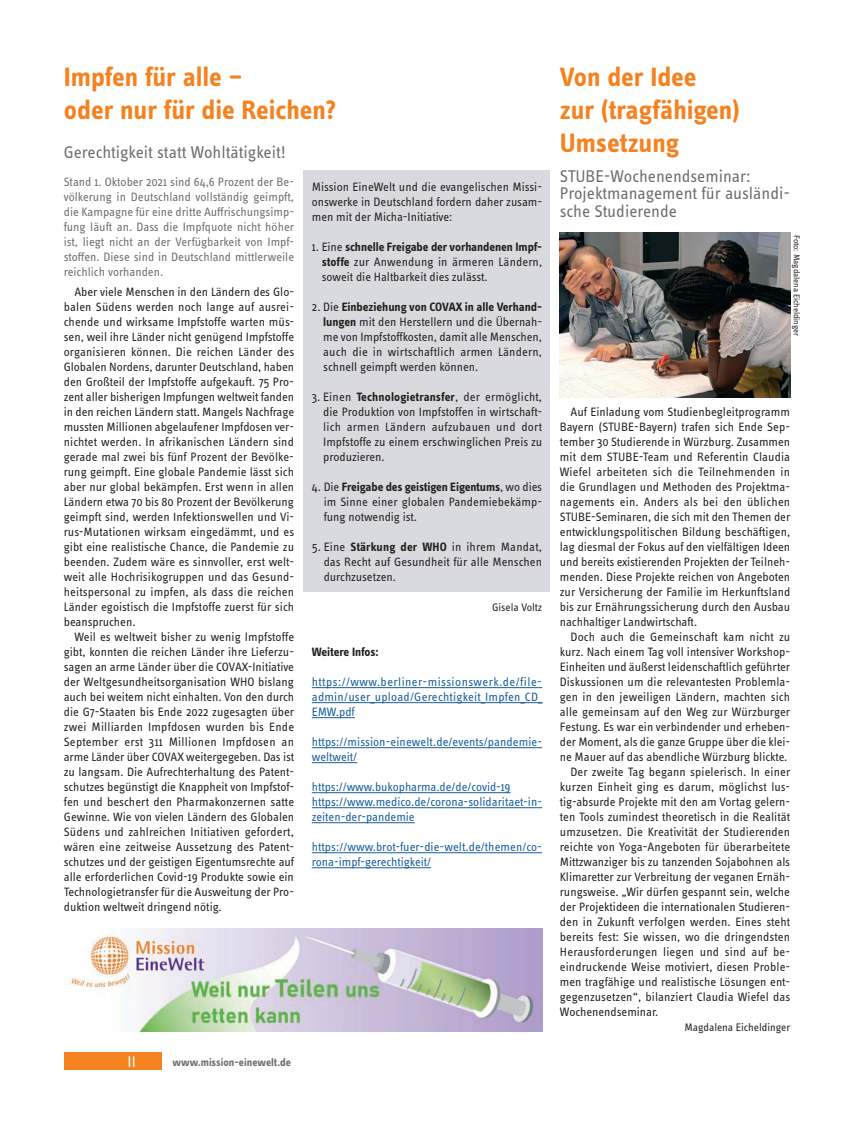
<style>
.page{position:relative;width:854px;height:1138px;background:#fff}
.page>*{position:absolute;margin:0;border:0;box-sizing:border-box;transform-origin:0 0}
.t1{font:700 27.5px/33px "Info OT Text";color:#f58220}
.t2{font:17.5px/17.5px "Info OT Text";color:#6c6d70}
.t3{font:16.25px "Info OT Text";color:#fff}
.t4{font:12.5px/15px "Info OT Text";color:#231f20;text-align:justify}
.t5{font:12.5px/15px "Info OT Text";color:#175d9e}
.t6{font:12.5px/15px "Info OT Text";color:#6c6d70;text-align:justify}
.t7{font:700 12.5px "Info OT Text";letter-spacing:-.01em;color:#231f20}
.t8{font:11.25px "Info OT Text";letter-spacing:-.005em;color:#231f20}
.t9{font:700 11.25px "Info OT Text";color:#6c6d70}
.t10{font:8.75px "Info OT Text";letter-spacing:-.005em;color:#231f20}
.s1{font-weight:700}
</style>
<div class="page">
<div style="left:64px;top:1052px;width:97px;height:18px;background:#f58220"></div>
<div style="left:304px;top:170px;width:246px;height:422px;background:#d9dadf"></div>
<hr style="left:312px;top:687px;width:230px;height:1px;background:#175d9e">
<hr style="left:312px;top:702px;width:230px;height:1px;background:#175d9e">
<hr style="left:312px;top:717px;width:43px;height:1px;background:#175d9e">
<hr style="left:312px;top:747px;width:230px;height:1px;background:#175d9e">
<hr style="left:312px;top:762px;width:45px;height:1px;background:#175d9e">
<hr style="left:312px;top:792px;width:199px;height:1px;background:#175d9e">
<hr style="left:312px;top:807px;width:230px;height:1px;background:#175d9e">
<hr style="left:312px;top:822px;width:103px;height:1px;background:#175d9e">
<hr style="left:312px;top:852px;width:230px;height:1px;background:#175d9e">
<hr style="left:312px;top:867px;width:119px;height:1px;background:#175d9e">
<img style="left:69px;top:928px;width:473px;height:103px">
<img style="left:560px;top:232px;width:230px;height:165px">
<h1 class="t1" style="left:64px;top:59px;width:274px">Impfen für alle –<br>oder nur für die Reichen?</h1>
<h2 class="t2" style="left:64px;top:143px;width:224px">Gerechtigkeit statt Wohltätigkeit!</h2>
<p class="t6" style="left:64px;top:174px;width:232px">Stand 1. Oktober 2021 sind 64,6 Prozent der Be&shy;völkerung in Deutschland vollständig geimpft, die Kampagne für eine dritte Auffrischungsimp&shy;fung läuft an. Dass die Impfquote nicht höher ist, liegt nicht an der Verfügbarkeit von Impf&shy;stoffen. Diese sind in Deutschland mittlerweile reichlich vorhanden.</p>
<p class="t4" style="left:64px;top:284px;width:232px;text-indent:11px">Aber viele Menschen in den Ländern des Glo&shy;balen Südens werden noch lange auf ausrei&shy;chende und wirksame Impfstoffe warten müs&shy;sen, weil ihre Länder nicht genügend Impfstoffe organisieren können. Die reichen Länder des Globalen Nordens, darunter Deutschland, haben den Großteil der Impfstoffe aufgekauft. 75 Pro&shy;zent aller bisherigen Impfungen weltweit fanden in den reichen Ländern statt. Mangels Nachfrage mussten Millionen abgelaufener Impfdosen ver&shy;nichtet werden. In afrikanischen Ländern sind gerade mal zwei bis fünf Prozent der Bevölke&shy;rung geimpft. Eine globale Pandemie lässt sich aber nur global bekämpfen. Erst wenn in allen Ländern etwa 70 bis 80 Prozent der Bevölkerung geimpft sind, werden Infektionswellen und Vi&shy;rus-Mutationen wirksam eingedämmt, und es gibt eine realistische Chance, die Pandemie zu beenden. Zudem wäre es sinnvoller, erst welt&shy;weit alle Hochrisikogruppen und das Gesund&shy;heitspersonal zu impfen, als dass die reichen Länder egoistisch die Impfstoffe zuerst für sich beanspruchen.</p>
<p class="t4" style="left:64px;top:629px;width:232px;text-indent:11px">Weil es weltweit bisher zu wenig Impfstoffe gibt, konnten die reichen Länder ihre Lieferzu&shy;sagen an arme Länder über die COVAX-Initiative der Weltgesundheitsorganisation WHO bislang auch bei weitem nicht einhalten. Von den durch die G7-Staaten bis Ende 2022 zugesagten über zwei Milliarden Impfdosen wurden bis Ende September erst 311 Millionen Impfdosen an arme Länder über COVAX weitergegeben. Das ist zu langsam. Die Aufrechterhaltung des Patent&shy;schutzes begünstigt die Knappheit von Impfstof&shy;fen und beschert den Pharmakonzernen satte Gewinne. Wie von vielen Ländern des Globalen Südens und zahlreichen Initiativen gefordert, wären eine zeitweise Aussetzung des Patent&shy;schutzes und der geistigen Eigentumsrechte auf alle erforderlichen Covid-19 Produkte sowie ein Technologietransfer für die Ausweitung der Pro&shy;duktion weltweit dringend nötig.</p>
<p class="t4" style="left:312px;top:179px;width:232px">Mission EineWelt und die evangelischen Missi&shy;onswerke in Deutschland fordern daher zusam&shy;men mit der Micha-Initiative:</p>
<p class="t4" style="left:322px;top:239px;width:222px;text-indent:-10px">1. Eine <span class="s1">schnelle Freigabe der vorhandenen Impf&shy;stoffe</span> zur Anwendung in ärmeren Ländern, soweit die Haltbarkeit dies zulässt.</p>
<p class="t4" style="left:323px;top:299px;width:220px;text-indent:-11px">2. Die <span class="s1">Einbeziehung von COVAX in alle Verhand&shy;lungen</span> mit den Herstellern und die Übernah&shy;me von Impfstoffkosten, damit alle Menschen, auch die in wirtschaftlich armen Ländern, schnell geimpft werden können.</p>
<p class="t4" style="left:323px;top:389px;width:221px;text-indent:-11px">3. Einen <span class="s1">Technologietransfer</span>, der ermöglicht, die Produktion von Impfstoffen in wirtschaft&shy;lich armen Ländern aufzubauen und dort Impfstoffe zu einem erschwinglichen Preis zu produzieren.</p>
<p class="t4" style="left:324px;top:479px;width:220px;text-indent:-12px">4. Die <span class="s1">Freigabe des geistigen Eigentums</span>, wo dies im Sinne einer globalen Pandemiebekämp&shy;fung notwendig ist.</p>
<p class="t4" style="left:324px;top:539px;width:220px;text-indent:-12px">5. Eine <span class="s1">Stärkung der WHO</span> in ihrem Mandat, das Recht auf Gesundheit für alle Menschen durchzusetzen.</p>
<p class="t8" style="left:492px;top:600px;width:52px">Gisela Voltz</p>
<p class="t7" style="left:312px;top:644px;width:68px">Weitere Infos:</p>
<p class="t5" style="left:312px;top:674px;width:232px;text-align:justify">https://www.berliner-missionswerk.de/file&shy;admin/user_upload/Gerechtigkeit_Impfen_CD_ EMW.pdf</p>
<p class="t5" style="left:312px;top:734px;width:232px">https://mission-einewelt.de/events/pandemie&shy;weltweit/</p>
<p class="t5" style="left:312px;top:779px;width:232px">https://www.bukopharma.de/de/covid-19 https://www.medico.de/corona-solidaritaet-in&shy;zeiten-der-pandemie</p>
<p class="t5" style="left:312px;top:839px;width:232px">https://www.brot-fuer-die-welt.de/themen/co&shy;rona-impf-gerechtigkeit/</p>
<h3 class="t3" style="left:128px;top:1051px;width:10px">II</h3>
<p class="t9" style="left:173px;top:1055px;width:120px">www.mission-einewelt.de</p>
<h1 class="t1" style="left:560px;top:59px;width:181px">Von der Idee<br>zur (tragfähigen)<br>Umsetzung</h1>
<h2 class="t2" style="left:560px;top:167px;width:232px">STUBE-Wochenendseminar:<br>Projektmanagement für ausländi&shy;sche Studierende</h2>
<p class="t10" style="left:802px;top:235px;width:103px;rotate:90deg">Foto: Magdalena Eicheldinger</p>
<p class="t4" style="left:560px;top:404px;width:232px;text-indent:11px">Auf Einladung vom Studienbegleitprogramm Bayern (STUBE-Bayern) trafen sich Ende Sep&shy;tember 30 Studierende in Würzburg. Zusammen mit dem STUBE-Team und Referentin Claudia Wiefel arbeiteten sich die Teilnehmenden in die Grundlagen und Methoden des Projektma&shy;nagements ein. Anders als bei den üblichen STUBE-Seminaren, die sich mit den Themen der entwicklungspolitischen Bildung beschäftigen, lag diesmal der Fokus auf den vielfältigen Ideen und bereits existierenden Projekten der Teilneh&shy;menden. Diese Projekte reichen von Angeboten zur Versicherung der Familie im Herkunftsland bis zur Ernährungssicherung durch den Ausbau nachhaltiger Landwirtschaft.</p>
<p class="t4" style="left:570px;top:629px;width:221px">Doch auch die Gemeinschaft kam nicht zu</p>
<p class="t4" style="left:560px;top:644px;width:232px">kurz. Nach einem Tag voll intensiver Workshop-</p>
<p class="t4" style="left:560px;top:659px;width:232px">Einheiten und äußerst leidenschaftlich geführter</p>
<p class="t4" style="left:560px;top:674px;width:232px">Diskussionen um die relevantesten Problemla-</p>
<p class="t4" style="left:560px;top:689px;width:232px">gen in den jeweiligen Ländern, machten sich</p>
<p class="t4" style="left:560px;top:704px;width:232px">alle gemeinsam auf den Weg zur Würzburger</p>
<p class="t4" style="left:560px;top:719px;width:232px">Festung. Es war ein verbindender und erheben-</p>
<p class="t4" style="left:560px;top:734px;width:232px">der Moment, als die ganze Gruppe über die klei-</p>
<p class="t4" style="left:560px;top:749px;width:229px">ne Mauer auf das abendliche Würzburg blickte.</p>
<p class="t4" style="left:570px;top:764px;width:221px">Der zweite Tag begann spielerisch. In einer</p>
<p class="t4" style="left:560px;top:779px;width:232px">kurzen Einheit ging es darum, möglichst lus-</p>
<p class="t4" style="left:560px;top:794px;width:232px">tig-absurde Projekte mit den am Vortag gelern-</p>
<p class="t4" style="left:560px;top:809px;width:232px">ten Tools zumindest theoretisch in die Realität</p>
<p class="t4" style="left:560px;top:824px;width:232px">umzusetzen. Die Kreativität der Studierenden</p>
<p class="t4" style="left:560px;top:839px;width:232px">reichte von Yoga-Angeboten für überarbeitete</p>
<p class="t4" style="left:560px;top:854px;width:232px">Mittzwanziger bis zu tanzenden Sojabohnen als</p>
<p class="t4" style="left:560px;top:869px;width:232px">Klimaretter zur Verbreitung der veganen Ernäh-</p>
<p class="t4" style="left:560px;top:884px;width:232px">rungsweise. „Wir dürfen gespannt sein, welche</p>
<p class="t4" style="left:560px;top:899px;width:232px">der Projektideen die internationalen Studieren-</p>
<p class="t4" style="left:560px;top:914px;width:232px">den in Zukunft verfolgen werden. Eines steht</p>
<p class="t4" style="left:560px;top:929px;width:232px">bereits fest: Sie wissen, wo die dringendsten</p>
<p class="t4" style="left:560px;top:944px;width:232px">Herausforderungen liegen und sind auf be-</p>
<p class="t4" style="left:560px;top:959px;width:232px">eindruckende Weise motiviert, diesen Proble-</p>
<p class="t4" style="left:560px;top:974px;width:232px">men tragfähige und realistische Lösungen ent-</p>
<p class="t4" style="left:560px;top:989px;width:232px">gegenzusetzen“, bilanziert Claudia Wiefel das</p>
<p class="t4" style="left:560px;top:1004px;width:100px">Wochenendseminar.</p>
<p class="t8" style="left:684px;top:1020px;width:107px">Magdalena Eicheldinger</p>
</div>
